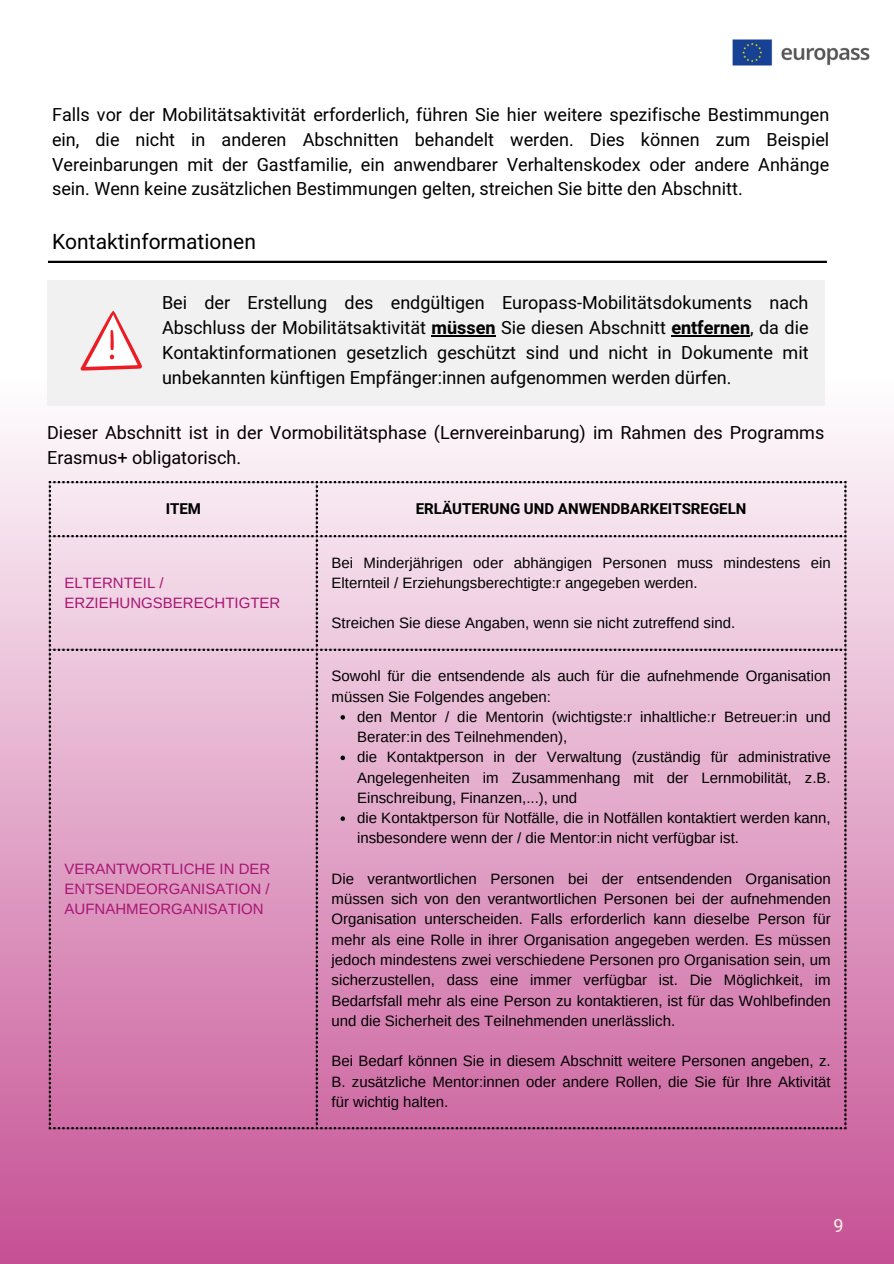
<style>
.page{position:relative;width:894px;height:1264px;background:#fff}
.page>*{position:absolute;margin:0;border:0;box-sizing:border-box;transform-origin:0 0}
.t1{font:21px "Heebo";color:#000}
.t2{font:18px/24.8px "Heebo";color:#000;text-align:justify}
.t3{font:18px "Heebo";color:#fdf6e6}
.t4{font:15px/20.2px "Arimo";color:#000}
.t5{font:15px/20.2px "Arimo";color:#a81573}
.t6{font:700 15px "Heebo";color:#000}
.s1{font-weight:700}
</style>
<div class="page">
<div style="left:0;top:378px;width:893px;height:885px;background:linear-gradient(to bottom,#fdfdfd,#c54f93)"></div>
<img style="left:732px;top:39px;width:138px;height:27px">
<hr style="left:48px;top:261px;width:778px;height:2px;background:#000">
<div style="left:47px;top:280px;width:777px;height:126px;background:#f1f1f1"></div>
<hr style="left:431px;top:335px;width:64px;height:1px;background:#000">
<hr style="left:671px;top:335px;width:79px;height:1px;background:#000">
<svg style="left:80px;top:311px;width:62px;height:59px"></svg>
<svg style="left:49px;top:481px;width:269px;height:648px;background:#dfa7c7"></svg>
<svg style="left:320px;top:481px;width:526px;height:648px;background:#e1a8c8"></svg>
<h1 class="t2" style="left:52px;top:103px;width:778px">Falls vor der Mobilitätsaktivität erforderlich, führen Sie hier weitere spezifische Bestimmungen ein, die nicht in anderen Abschnitten behandelt werden. Dies können zum Beispiel Vereinbarungen mit der Gastfamilie, ein anwendbarer Verhaltenskodex oder andere Anhänge sein. Wenn keine zusätzlichen Bestimmungen gelten, streichen Sie bitte den Abschnitt.</h1>
<p class="t1" style="left:52px;top:227px;width:205px">Kontaktinformationen</p>
<p class="t2" style="left:162px;top:291px;width:647px">Bei der Erstellung des endgültigen Europass-Mobilitätsdokuments nach Abschluss der Mobilitätsaktivität <span class="s1">müssen</span> Sie diesen Abschnitt <span class="s1">entfernen</span>, da die Kontaktinformationen gesetzlich geschützt sind und nicht in Dokumente mit unbekannten künftigen Empfänger:innen aufgenommen werden dürfen.</p>
<p class="t2" style="left:47px;top:421px;width:778px">Dieser Abschnitt ist in der Vormobilitätsphase (Lernvereinbarung) im Rahmen des Programms<br>Erasmus+ obligatorisch.</p>
<p class="t6" style="left:166px;top:498px;width:37px">ITEM</p>
<p class="t6" style="left:416px;top:498px;width:332px">ERLÄUTERUNG UND ANWENDBARKEITSREGELN</p>
<p class="t5" style="left:64px;top:572px;width:217px">ELTERNTEIL /<br>ERZIEHUNGSBERECHTIGTER</p>
<p class="t5" style="left:64px;top:858px;width:207px;text-align:justify">VERANTWORTLICHE IN DER ENTSENDEORGANISATION / AUFNAHMEORGANISATION</p>
<p class="t4" style="left:331px;top:552px;width:500px">Bei Minderjährigen oder abhängigen Personen muss mindestens ein<br>Elternteil / Erziehungsberechtigte:r angegeben werden.</p>
<p class="t4" style="left:331px;top:613px;width:405px">Streichen Sie diese Angaben, wenn sie nicht zutreffend sind.</p>
<p class="t4" style="left:331px;top:666px;width:500px">Sowohl für die entsendende als auch für die aufnehmende Organisation müssen Sie Folgendes angeben:</p>
<p class="t4" style="left:357px;top:706px;width:475px">den Mentor / die Mentorin (wichtigste:r inhaltliche:r Betreuer:in und<br>Berater:in des Teilnehmenden),</p>
<p class="t4" style="left:357px;top:747px;width:475px;text-align:justify">die Kontaktperson in der Verwaltung (zuständig für administrative Angelegenheiten im Zusammenhang mit der Lernmobilität, z.B.<br>Einschreibung, Finanzen,...), und</p>
<p class="t4" style="left:357px;top:807px;width:475px">die Kontaktperson für Notfälle, die in Notfällen kontaktiert werden kann, insbesondere wenn der / die Mentor:in nicht verfügbar ist.</p>
<p class="t4" style="left:331px;top:868px;width:500px;text-align:justify">Die verantwortlichen Personen bei der entsendenden Organisation müssen sich von den verantwortlichen Personen bei der aufnehmenden Organisation unterscheiden. Falls erforderlich kann dieselbe Person für mehr als eine Rolle in ihrer Organisation angegeben werden. Es müssen jedoch mindestens zwei verschiedene Personen pro Organisation sein, um sicherzustellen, dass eine immer verfügbar ist. Die Möglichkeit, im Bedarfsfall mehr als eine Person zu kontaktieren, ist für das Wohlbefinden und die Sicherheit des Teilnehmenden unerlässlich.</p>
<p class="t4" style="left:331px;top:1050px;width:500px;text-align:justify">Bei Bedarf können Sie in diesem Abschnitt weitere Personen angeben, z.<br>B. zusätzliche Mentor:innen oder andere Rollen, die Sie für Ihre Aktivität für wichtig halten.</p>
<p class="t3" style="left:833px;top:1212px;width:12px">9</p>
</div>
